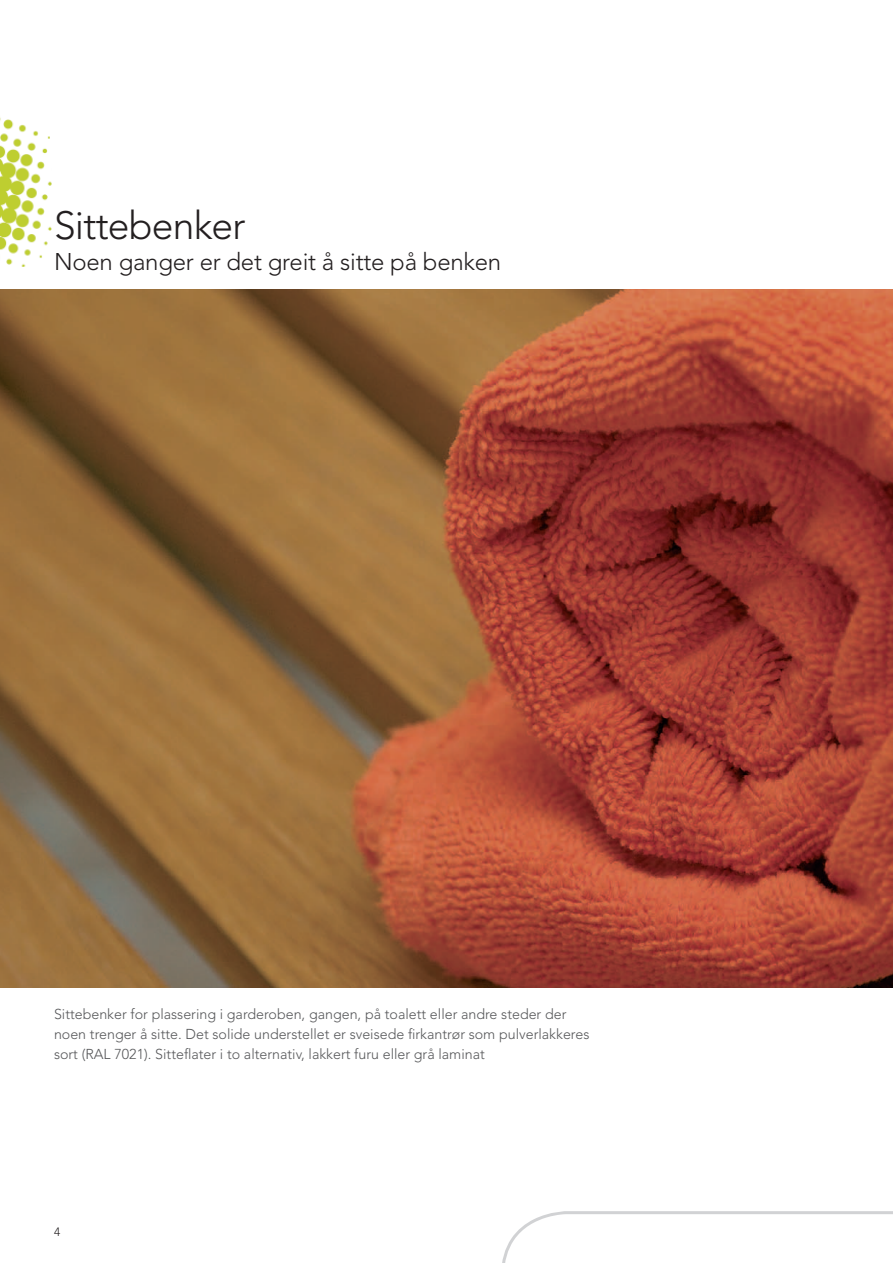
<style>
.page{position:relative;width:893px;height:1263px;background:#fff}
.page>*{position:absolute;margin:0;border:0;box-sizing:border-box;transform-origin:0 0}
.t1{font:300 39px "Avenir";letter-spacing:-.02em;color:#231f20}
.t2{font:300 24px "Avenir";letter-spacing:-.01em;color:#231f20}
.t3{font:300 14.25px/20.2px "Avenir";color:#57585a}
.t4{font:300 12px "Avenir";color:#231f20}
</style>
<div class="page">
<img style="left:0;top:289px;width:893px;height:698px">
<img style="left:0;top:117px;width:52px;height:150px">
<svg style="left:502px;top:1211px;width:391px;height:52px"></svg>
<h1 class="t1" style="left:54px;top:202px;width:193px">Sittebenker</h1>
<h2 class="t2" style="left:54px;top:248px;width:449px">Noen ganger er det greit å sitte på benken</h2>
<p class="t3" style="left:54px;top:1003px;width:537px">Sittebenker for plassering i garderoben, gangen, på toalett eller andre steder der noen trenger å sitte. Det solide understellet er sveisede firkantrør som pulverlakkeres sort (RAL 7021). Sitteflater i to alternativ, lakkert furu eller grå laminat</p>
<p class="t4" style="left:54px;top:1225px;width:8px">4</p>
</div>
